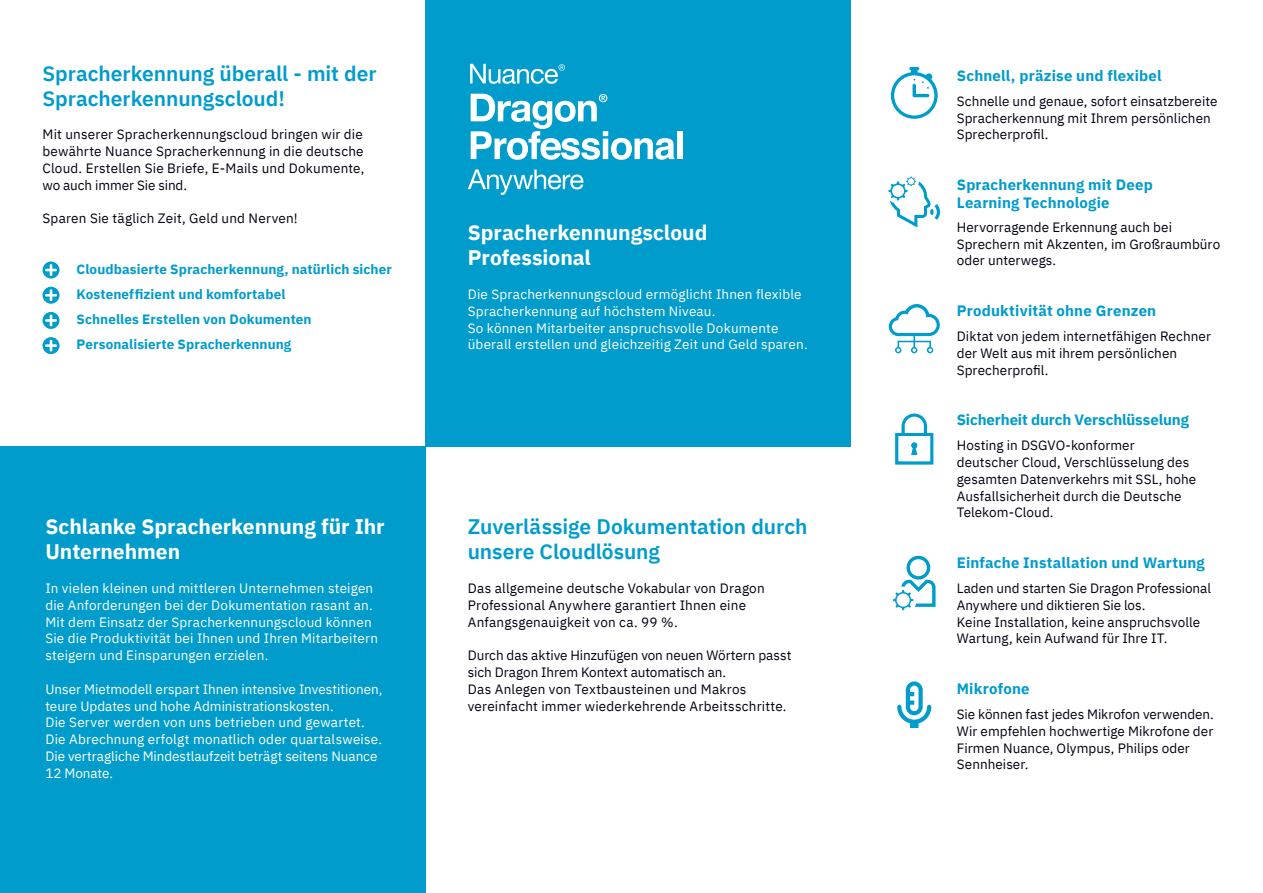
<style>
.page{position:relative;width:1263px;height:893px;background:#fff}
.page>*{position:absolute;margin:0;border:0;box-sizing:border-box;transform-origin:0 0}
.Headline_1_petrol{font:600 21px/25.2px "IBM Plex Sans";letter-spacing:-.005em;color:#009ccc}
.Headline_1_w{font:700 21px/25.2px "IBM Plex Sans";color:#fff}
.Fließtext_Überschrif{font:700 15px/18px "IBM Plex Sans";letter-spacing:.01em;color:#009ccc}
.Fließtext_Überschrif-2{font:700 15px "IBM Plex Sans";letter-spacing:-.01em;color:#009ccc}
.Fließtext{font:13.5px/16.8px "IBM Plex Sans";letter-spacing:.005em;color:#000212}
.Fließtext_w{font:13.5px/16.8px "IBM Plex Sans";letter-spacing:.015em;color:#fff}
.egs_Bullets_w{font:700 13.5px "IBM Plex Sans";letter-spacing:.005em;color:#009ccc}
</style>
<div class="page">
<div style="left:425px;top:0;width:425px;height:446px;background:#009ccc"></div>
<svg style="left:470px;top:64px;width:95px;height:20px"></svg>
<svg style="left:468px;top:169px;width:115px;height:26px"></svg>
<svg style="left:471px;top:94px;width:204px;height:66px"></svg>
<div style="left:677px;top:131px;width:5px;height:28px;background:#fff"></div>
<div style="left:0;top:446px;width:425px;height:447px;background:#009ccc"></div>
<svg style="left:43px;top:261px;width:17px;height:18px"></svg>
<svg style="left:43px;top:287px;width:17px;height:17px"></svg>
<svg style="left:43px;top:312px;width:17px;height:17px"></svg>
<svg style="left:43px;top:337px;width:17px;height:17px"></svg>
<svg style="left:891px;top:67px;width:47px;height:52px"></svg>
<svg style="left:889px;top:304px;width:51px;height:49px"></svg>
<svg style="left:893px;top:556px;width:42px;height:54px"></svg>
<svg style="left:888px;top:176px;width:52px;height:51px"></svg>
<svg style="left:895px;top:414px;width:38px;height:51px"></svg>
<svg style="left:897px;top:681px;width:34px;height:47px"></svg>
<p class="Headline_1_petrol" style="left:43px;top:59px;width:336px">Spracherkennung überall - mit der<br>Spracherkennungscloud!</p>
<p class="Fließtext" style="left:43px;top:125px;width:323px;text-align:justify">Mit unserer Spracherkennungscloud bringen wir die bewährte Nuance Spracherkennung in die deutsche Cloud. Erstellen Sie Briefe, E-Mails und Dokumente, wo auch immer Sie sind.</p>
<p class="Fließtext" style="left:43px;top:209px;width:257px">Sparen Sie täglich Zeit, Geld und Nerven!</p>
<p class="egs_Bullets_w" style="left:77px;top:258px;width:317px">Cloudbasierte Spracherkennung, natürlich sicher</p>
<p class="egs_Bullets_w" style="left:77px;top:283px;width:210px">Kosteneffizient und komfortabel</p>
<p class="egs_Bullets_w" style="left:77px;top:309px;width:237px">Schnelles Erstellen von Dokumenten</p>
<p class="egs_Bullets_w" style="left:77px;top:334px;width:216px">Personalisierte Spracherkennung</p>
<p class="Headline_1_w" style="left:45px;top:512px;width:341px">Schlanke Spracherkennung für Ihr<br>Unternehmen</p>
<p class="Fließtext_w" style="left:45px;top:579px;width:334px">In vielen kleinen und mittleren Unternehmen steigen die Anforderungen bei der Dokumentation rasant an.<br>Mit dem Einsatz der Spracherkennungscloud können Sie die Produktivität bei Ihnen und Ihren Mitarbeitern steigern und Einsparungen erzielen.</p>
<p class="Fließtext_w" style="left:45px;top:679px;width:339px">Unser Mietmodell erspart Ihnen intensive Investitionen, teure Updates und hohe Administrationskosten.<br>Die Server werden von uns betrieben und gewartet.<br>Die Abrechnung erfolgt monatlich oder quartalsweise.<br>Die vertragliche Mindestlaufzeit beträgt seitens Nuance 12 Monate.</p>
<p class="Headline_1_w" style="left:468px;top:218px;width:241px">Spracherkennungscloud<br>Professional</p>
<p class="Fließtext_w" style="left:468px;top:285px;width:341px">Die Spracherkennungscloud ermöglicht Ihnen flexible Spracherkennung auf höchstem Niveau.<br>So können Mitarbeiter anspruchsvolle Dokumente überall erstellen und gleichzeitig Zeit und Geld sparen.</p>
<p class="Headline_1_petrol" style="left:468px;top:512px;width:341px">Zuverlässige Dokumentation durch unsere Cloudlösung</p>
<p class="Fließtext" style="left:468px;top:579px;width:298px">Das allgemeine deutsche Vokabular von Dragon<br>Professional Anywhere garantiert Ihnen eine<br>Anfangsgenauigkeit von ca. 99 %.</p>
<p class="Fließtext" style="left:468px;top:646px;width:325px">Durch das aktive Hinzufügen von neuen Wörtern passt sich Dragon Ihrem Kontext automatisch an.<br>Das Anlegen von Textbausteinen und Makros vereinfacht immer wiederkehrende Arbeitsschritte.</p>
<p class="Fließtext_Überschrif" style="left:957px;top:65px;width:206px">Schnell, präzise und flexibel</p>
<p class="Fließtext" style="left:957px;top:91px;width:262px">Schnelle und genaue, sofort einsatzbereite<br>Spracherkennung mit Ihrem persönlichen<br>Sprecherprofil.</p>
<p class="Fließtext_Überschrif" style="left:957px;top:174px;width:198px">Spracherkennung mit Deep<br>Learning Technologie</p>
<p class="Fließtext" style="left:957px;top:217px;width:265px">Hervorragende Erkennung auch bei<br>Sprechern mit Akzenten, im Großraumbüro oder unterwegs.</p>
<p class="Fließtext_Überschrif" style="left:957px;top:300px;width:201px">Produktivität ohne Grenzen</p>
<p class="Fließtext" style="left:957px;top:327px;width:256px">Diktat von jedem internetfähigen Rechner der Welt aus mit ihrem persönlichen<br>Sprecherprofil.</p>
<p class="Fließtext_Überschrif-2" style="left:957px;top:408px;width:234px">Sicherheit durch Verschlüsselung</p>
<p class="Fließtext" style="left:957px;top:436px;width:241px">Hosting in DSGVO-konformer deutscher Cloud, Verschlüsselung des gesamten Datenverkehrs mit SSL, hohe<br>Ausfallsicherheit durch die Deutsche<br>Telekom-Cloud.</p>
<p class="Fließtext_Überschrif" style="left:957px;top:552px;width:249px">Einfache Installation und Wartung</p>
<p class="Fließtext" style="left:957px;top:579px;width:256px">Laden und starten Sie Dragon Professional Anywhere und diktieren Sie los.<br>Keine Installation, keine anspruchsvolle Wartung, kein Aufwand für Ihre IT.</p>
<p class="Fließtext_Überschrif" style="left:957px;top:678px;width:74px">Mikrofone</p>
<p class="Fließtext" style="left:957px;top:705px;width:259px">Sie können fast jedes Mikrofon verwenden.<br>Wir empfehlen hochwertige Mikrofone der Firmen Nuance, Olympus, Philips oder Sennheiser.</p>
</div>
